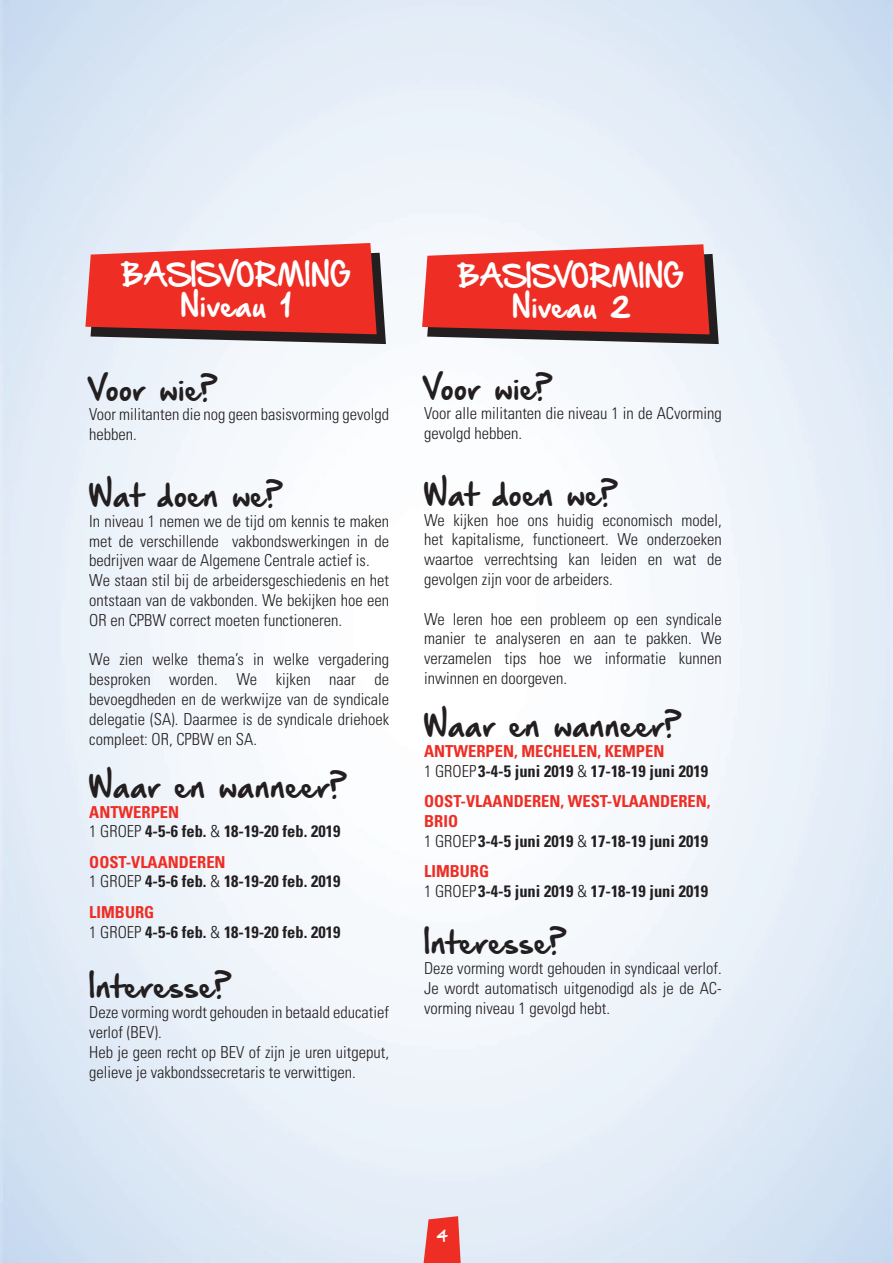
<style>
.page{position:relative;width:893px;height:1263px;background:#fff}
.page>*{position:absolute;margin:0;border:0;box-sizing:border-box;transform-origin:0 0}
.t1{font:27px "Hand Of Sean Demo";color:#231f20}
.t2{font:26.25px/30.2px "Hand Of Sean Demo";color:#fff;text-align:center}
.t3{font:25.95px/29.7px "Hand Of Sean Demo";color:#fff;text-align:center}
.t4{font:300 condensed 16.5px/19.8px "Univers LT Std";color:#231f20}
.t5{font:700 condensed 16.5px/19.8px "Univers LT Std";color:#231f20}
.t6{font:700 condensed 16.5px/19.8px "Univers LT Std";color:#ee2e25}
.t7{font:13.5px "Hand Of Sean Demo";color:#fff}
.s1{color:#ee2e25}
.s2{font-weight:300}
.s3{font-weight:300;color:#231f20}
.s4{color:#231f20}
</style>
<div class="page">
<svg style="left:85px;top:243px;width:301px;height:101px;background:#d5433d"></svg>
<svg style="left:422px;top:244px;width:297px;height:100px;background:#d7443d"></svg>
<svg style="left:424px;top:1216px;width:37px;height:47px;background:#ec4741"></svg>
<h2 class="t2" style="left:122px;top:263px;width:230px">BASISVORMING<br>Niveau 1</h2>
<h3 class="t3" style="left:459px;top:264px;width:227px">BASISVORMING<br>Niveau 2</h3>
<h1 class="t1" style="left:89px;top:375px;width:130px">Voor wie?</h1>
<p class="t4" style="left:89px;top:405px;width:301px">Voor militanten die nog geen basisvorming gevolgd hebben.</p>
<h1 class="t1" style="left:89px;top:482px;width:196px">Wat doen we?</h1>
<p class="t4" style="left:89px;top:511px;width:301px">In niveau 1 nemen we de tijd om kennis te maken met de verschillende vakbondswerkingen in de bedrijven waar de Algemene Centrale actief is.<br>We staan stil bij de arbeidersgeschiedenis en het ontstaan van de vakbonden. We bekijken hoe een OR en CPBW correct moeten functioneren.</p>
<p class="t4" style="left:89px;top:650px;width:301px;text-align:justify">We zien welke thema’s in welke vergadering besproken worden. We kijken naar de bevoegdheden en de werkwijze van de syndicale delegatie (SA). Daarmee is de syndicale driehoek compleet: OR, CPBW en SA.</p>
<h1 class="t1" style="left:89px;top:772px;width:259px">Waar en wanneer?</h1>
<p class="t5" style="left:89px;top:802px;width:253px"><span class="s1">ANTWERPEN<br></span><span class="s2">1 GROEP</span> 4-5-6 feb. <span class="s2">&amp;</span> 18-19-20 feb. 2019</p>
<p class="t5" style="left:89px;top:852px;width:253px"><span class="s1">OOST-VLAANDEREN<br></span><span class="s2">1 GROEP</span> 4-5-6 feb. <span class="s2">&amp;</span> 18-19-20 feb. 2019</p>
<p class="t5" style="left:89px;top:902px;width:253px"><span class="s1">LIMBURG<br></span><span class="s2">1 GROEP</span> 4-5-6 feb. <span class="s2">&amp;</span> 18-19-20 feb. 2019</p>
<h1 class="t1" style="left:89px;top:973px;width:144px">Interesse?</h1>
<p class="t4" style="left:89px;top:1002px;width:301px">Deze vorming wordt gehouden in betaald educatief verlof (BEV).<br>Heb je geen recht op BEV of zijn je uren uitgeput, gelieve je vakbondssecretaris te verwittigen.</p>
<h1 class="t1" style="left:424px;top:374px;width:130px">Voor wie?</h1>
<p class="t4" style="left:424px;top:404px;width:299px">Voor alle militanten die niveau 1 in de ACvorming gevolgd hebben.</p>
<h1 class="t1" style="left:424px;top:481px;width:196px">Wat doen we?</h1>
<p class="t4" style="left:424px;top:510px;width:299px;text-align:justify">We kijken hoe ons huidig economisch model, het kapitalisme, functioneert. We onderzoeken waartoe verrechtsing kan leiden en wat de gevolgen zijn voor de arbeiders.</p>
<p class="t4" style="left:424px;top:609px;width:299px;text-align:justify">We leren hoe een probleem op een syndicale manier te analyseren en aan te pakken. We verzamelen tips hoe we informatie kunnen inwinnen en doorgeven.</p>
<h1 class="t1" style="left:424px;top:712px;width:259px">Waar en wanneer?</h1>
<p class="t5" style="left:424px;top:741px;width:285px"><span class="s1">ANTWERPEN, MECHELEN, KEMPEN<br></span><span class="s2">1 GROEP</span>3-4-5 juni 2019 <span class="s2">&amp;</span> 17-18-19 juni 2019</p>
<p class="t6" style="left:424px;top:791px;width:288px">OOST-VLAANDEREN, WEST-VLAANDEREN,<br>BRIO<br><span class="s3">1 GROEP</span><span class="s4">3-4-5 juni 2019</span> <span class="s3">&amp;</span> <span class="s4">17-18-19 juni 2019</span></p>
<p class="t5" style="left:424px;top:861px;width:285px"><span class="s1">LIMBURG<br></span><span class="s2">1 GROEP</span>3-4-5 juni 2019 <span class="s2">&amp;</span> 17-18-19 juni 2019</p>
<h1 class="t1" style="left:424px;top:929px;width:144px">Interesse?</h1>
<p class="t4" style="left:424px;top:958px;width:299px;text-align:justify">Deze vorming wordt gehouden in syndicaal verlof.<br>Je wordt automatisch uitgenodigd als je de AC&shy;vorming niveau 1 gevolgd hebt.</p>
<p class="t7" style="left:436px;top:1230px;width:13px">4</p>
</div>
